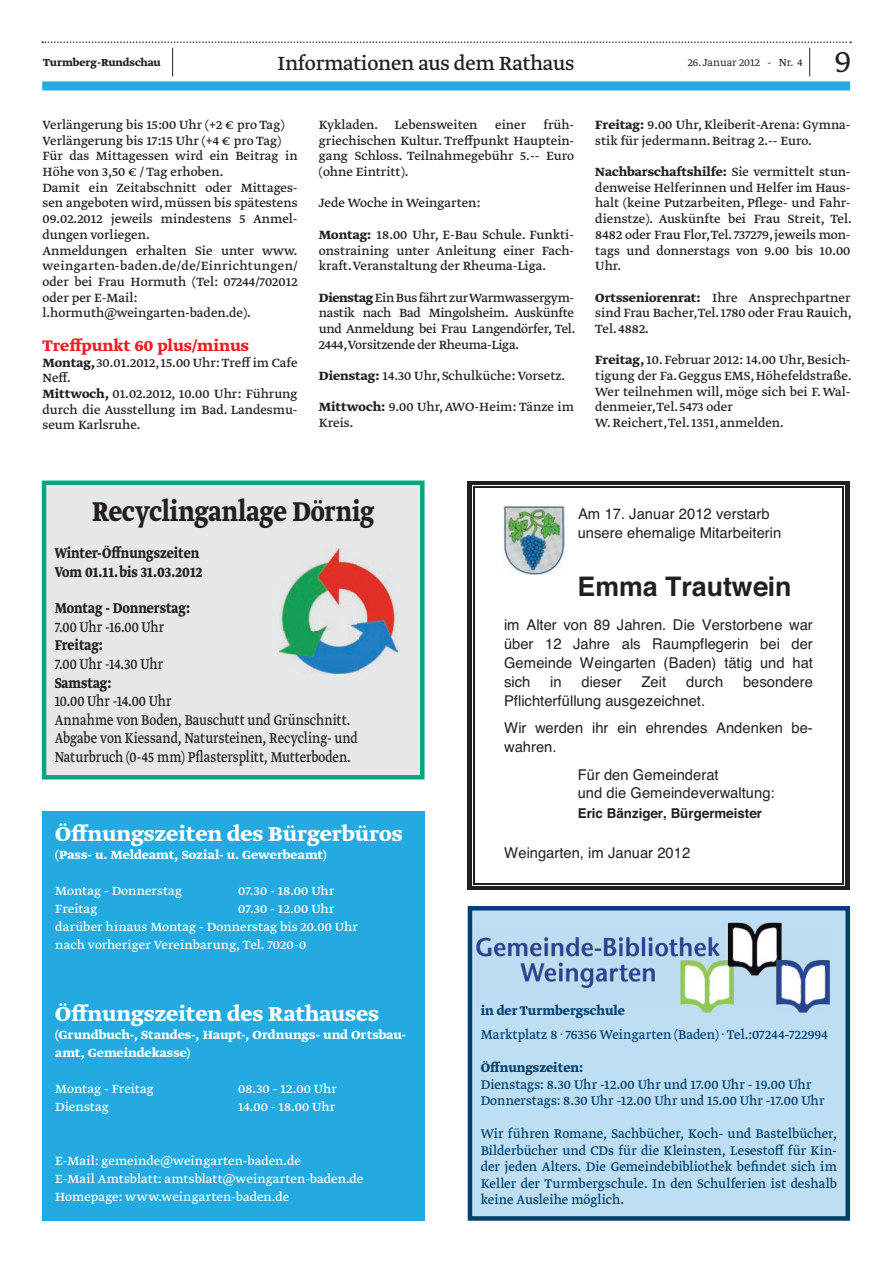
<style>
.page{position:relative;width:893px;height:1263px;background:#fff}
.page>*{position:absolute;margin:0;border:0;box-sizing:border-box;transform-origin:0 0}
.t1{font:300 36px "Greta Text Std";color:#231f20}
.t2{font:700 32.1px "Greta Text Std";letter-spacing:-.005em;color:#231f20;scale:.83 1}
.t3{font:700 27px "Helvetica";color:#231f20}
.t4{font:700 23.85px "Greta Text Std";color:#fff}
.t5{font:22.5px "Greta Text Std";letter-spacing:-.015em;color:#231f20}
.t6{font:700 18px "Greta Text Std";color:#ee1d23}
.t7{font:16.8px/18.6px "Greta Text Std";color:#231f20;scale:.83 1}
.t8{font:700 16.8px/18.6px "Greta Text Std";color:#231f20;scale:.83 1}
.t9{font:14.85px/16.5px "Greta Text Std";letter-spacing:.005em;color:#004071;scale:.95 1}
.t10{font:14.85px/18.9px "Helvetica";color:#231f20}
.t11{font:700 14.85px "Greta Text Std";color:#004071;scale:.95 1}
.t12{font:14.1px/15.8px "Greta Text Std";color:#231f20}
.t13{font:13.95px/18px "Greta Text Std";color:#fff}
.t14{font:700 13.95px/18px "Greta Text Std";color:#fff}
.t15{font:700 13.5px "Helvetica";color:#231f20}
.t16{font:700 12px "Greta Text Std";color:#231f20}
.t17{font:300 12px "Greta Text Std";color:#231f20}
.s1{font-weight:700}
</style>
<div class="page">
<div style="left:42px;top:81px;width:808px;height:9px;background:#24aae1"></div>
<svg style="left:42px;top:41px;width:809px;height:35px"></svg>
<div style="left:470px;top:908px;width:378px;height:310px;background:#bedef3"></div>
<div style="left:468px;top:906px;width:382px;height:315px;border:5px solid #004071"></div>
<img style="left:476px;top:922px;width:354px;height:90px">
<img style="left:481px;top:1004px;width:144px;height:8px">
<div style="left:44px;top:483px;width:378px;height:294px;background:#e6e7e9"></div>
<div style="left:42px;top:480px;width:383px;height:299px;border:4px solid #00a77e"></div>
<img style="left:279px;top:549px;width:118px;height:124px">
<div style="left:43px;top:811px;width:382px;height:409px;background:#24aae1"></div>
<img style="left:504px;top:505px;width:60px;height:70px">
<svg style="left:468px;top:481px;width:6px;height:7px"></svg>
<hr style="left:474px;top:481px;width:369px;height:4px;background:#231f20">
<hr style="left:474px;top:486px;width:369px;height:2px;background:#231f20">
<svg style="left:843px;top:481px;width:6px;height:7px"></svg>
<hr style="left:468px;top:488px;width:4px;height:395px;background:#231f20">
<hr style="left:473px;top:488px;width:1px;height:395px;background:#231f20">
<hr style="left:845px;top:488px;width:4px;height:395px;background:#231f20">
<hr style="left:843px;top:488px;width:1px;height:395px;background:#231f20">
<svg style="left:468px;top:883px;width:6px;height:7px"></svg>
<div style="left:474px;top:885px;width:369px;height:5px;background:#231f20"></div>
<hr style="left:474px;top:883px;width:369px;height:1px;background:#231f20">
<svg style="left:843px;top:883px;width:6px;height:7px"></svg>
<p class="t16" style="left:43px;top:58px;width:119px">Turmberg-Rundschau</p>
<p class="t1" style="left:834px;top:39px;width:18px">9</p>
<p class="t5" style="left:277px;top:54px;width:299px">Informationen aus dem Rathaus</p>
<p class="t17" style="left:688px;top:55px;width:116px">26. Januar 2012 - Nr. 4</p>
<p class="t12" style="left:43px;top:118px;width:257px">Verlängerung bis 15:00 Uhr (+2 € pro Tag)<br>Verlängerung bis 17:15 Uhr (+4 € pro Tag)<br>Fü r das Mittagessen wird ein Beitrag in Höhe von 3,50 € / Tag erhoben.<br>Damit ein Zeitabschnitt oder Mittages&shy;sen angeboten wird, mü ssen bis spätestens 09.02.2012 jeweils mindestens 5 Anmel&shy;dungen vorliegen.<br>Anmeldungen erhalten Sie unter www. weingarten-baden.de/de/Einrichtungen/ oder bei Frau Hormuth (Tel: 07244/702012 oder per E-Mail: l.hormuth@weingarten-baden.de).</p>
<p class="t6" style="left:43px;top:338px;width:208px">Treffpunkt 60 plus/minus</p>
<p class="t12" style="left:43px;top:355px;width:257px"><span class="s1">Montag,</span> 30.01.2012, 15.00 Uhr: Treff im Cafe<br>Neff.<br><span class="s1">Mittwoch,</span> 01.02.2012, 10.00 Uhr: Fü hrung durch die Ausstellung im Bad. Landesmu&shy;seum Karlsruhe.</p>
<p class="t12" style="left:319px;top:118px;width:257px;text-align:justify">Kykladen. Lebensweiten einer frü h&shy;griechischen Kultur. Treffpunkt Hauptein&shy;gang Schloss. Teilnahmegebü hr 5.-- Euro (ohne Eintritt).</p>
<p class="t12" style="left:319px;top:196px;width:163px">Jede Woche in Weingarten:</p>
<p class="t12" style="left:319px;top:227px;width:257px;text-align:justify"><span class="s1">Montag:</span> 18.00 Uhr, E-Bau Schule. Funkti&shy;onstraining unter Anleitung einer Fach&shy;kraft. Veranstaltung der Rheuma-Liga.</p>
<p class="t12" style="left:319px;top:290px;width:258px;text-align:justify"><span class="s1">Dienstag</span> Ein Bus fährt zur Warmwassergym&shy;nastik nach Bad Mingolsheim. Auskü nfte und Anmeldung bei Frau Langendörfer, Tel.<br>2444,Vorsitzende der Rheuma-Liga.</p>
<p class="t12" style="left:319px;top:368px;width:248px"><span class="s1">Dienstag:</span> 14.30 Uhr, Schulkü che: Vorsetz.</p>
<p class="t12" style="left:319px;top:400px;width:257px"><span class="s1">Mittwoch:</span> 9.00 Uhr, AWO-Heim: Tänze im<br>Kreis.</p>
<p class="t12" style="left:595px;top:118px;width:257px"><span class="s1">Freitag:</span> 9.00 Uhr, Kleiberit-Arena: Gymna&shy;stik fü r jedermann. Beitrag 2.-- Euro.</p>
<p class="t12" style="left:595px;top:165px;width:258px;text-align:justify"><span class="s1">Nachbarschaftshilfe:</span> Sie vermittelt stun&shy;denweise Helferinnen und Helfer im Haus&shy;halt (keine Putzarbeiten, Pflege- und Fahr&shy;dienstze). Auskü nfte bei Frau Streit, Tel.<br>8482 oder Frau Flor,Tel. 737279, jeweils mon&shy;tags und donnerstags von 9.00 bis 10.00<br>Uhr.</p>
<p class="t12" style="left:595px;top:290px;width:258px;text-align:justify"><span class="s1">Ortsseniorenrat:</span> Ihre Ansprechpartner sind Frau Bacher,Tel. 1780 oder Frau Rauich, Tel. 4882.</p>
<p class="t12" style="left:595px;top:353px;width:258px"><span class="s1">Freitag,</span> 10. Februar 2012: 14.00 Uhr, Besich&shy;tigung der Fa. Geggus EMS, Höhefeldstraße.<br>Wer teilnehmen will, möge sich bei F. Wal&shy;denmeier, Tel. 5473 oder<br>W. Reichert, Tel. 1351, anmelden.</p>
<p class="t2" style="left:92px;top:498px;width:342px">Recyclinganlage Dörnig</p>
<p class="t8" style="left:55px;top:544px;width:180px">Winter-Öffnungszeiten<br>Vom 01.11. bis 31.03.2012</p>
<p class="t7" style="left:55px;top:599px;width:367px"><span class="s1">Montag - Donnerstag:<br></span>7.00 Uhr -16.00 Uhr<br><span class="s1">Freitag:<br></span>7.00 Uhr -14.30 Uhr<br><span class="s1">Samstag:<br></span>10.00 Uhr -14.00 Uhr<br>Annahme von Boden, Bauschutt und Grünschnitt.<br>Abgabe von Kiessand, Natursteinen, Recycling- und<br>Naturbruch (0-45 mm) Pflastersplitt, Mutterboden.</p>
<p class="t4" style="left:55px;top:824px;width:349px">Öffnungszeiten des Bürgerbüros</p>
<p class="t14" style="left:55px;top:846px;width:273px">(Pass- u. Meldeamt, Sozial- u. Gewerbeamt)</p>
<p class="t13" style="left:55px;top:882px;width:128px">Montag - Donnerstag</p>
<p class="t13" style="left:238px;top:882px;width:98px">07.30 - 18.00 Uhr</p>
<p class="t13" style="left:55px;top:900px;width:44px">Freitag</p>
<p class="t13" style="left:55px;top:900px;width:304px;text-indent:183px">07.30 - 12.00 Uhr darüber hinaus Montag - Donnerstag bis 20.00 Uhr nach vorheriger Vereinbarung, Tel. 7020-0</p>
<p class="t4" style="left:55px;top:1004px;width:325px">Öffnungszeiten des Rathauses</p>
<p class="t14" style="left:55px;top:1026px;width:353px">(Grundbuch-, Standes-, Haupt-, Ordnungs- und Ortsbau&shy;amt, Gemeindekasse)</p>
<p class="t13" style="left:55px;top:1080px;width:100px">Montag - Freitag</p>
<p class="t13" style="left:238px;top:1080px;width:100px">08.30 - 12.00 Uhr</p>
<p class="t13" style="left:55px;top:1098px;width:55px">Dienstag</p>
<p class="t13" style="left:238px;top:1098px;width:99px">14.00 - 18.00 Uhr</p>
<p class="t13" style="left:55px;top:1152px;width:310px">E-Mail: gemeinde@weingarten-baden.de<br>E-Mail Amtsblatt: amtsblatt@weingarten-baden.de<br>Homepage: www.weingarten-baden.de</p>
<p class="t10" style="left:578px;top:506px;width:205px">Am 17. Januar 2012 verstarb unsere ehemalige Mitarbeiterin</p>
<p class="t3" style="left:578px;top:577px;width:215px">Emma Trautwein</p>
<p class="t10" style="left:504px;top:617px;width:310px;text-align:justify">im Alter von 89 Jahren. Die Verstorbene war über 12 Jahre als Raumpflegerin bei der Gemeinde Weingarten (Baden) tätig und hat sich</p>
<p class="t10" style="left:550px;top:673px;width:13px">in</p>
<p class="t10" style="left:581px;top:673px;width:42px">dieser</p>
<p class="t10" style="left:641px;top:673px;width:26px">Zeit</p>
<p class="t10" style="left:686px;top:673px;width:39px">durch</p>
<p class="t10" style="left:743px;top:673px;width:71px">besondere</p>
<p class="t10" style="left:504px;top:688px;width:310px;line-height:27.8px">Pflichterfüllung ausgezeichnet.<br>Wir werden ihr ein ehrendes Andenken be-</p>
<p class="t10" style="left:504px;top:739px;width:54px">wahren.</p>
<p class="t10" style="left:578px;top:768px;width:198px;line-height:17.2px">Für den Gemeinderat<br>und die Gemeindeverwaltung:</p>
<p class="t15" style="left:578px;top:808px;width:186px">Eric Bänziger, Bürgermeister</p>
<p class="t10" style="left:504px;top:845px;width:188px">Weingarten, im Januar 2012</p>
<p class="t11" style="left:481px;top:1004px;width:153px">in der Turmbergschule</p>
<p class="t9" style="left:481px;top:1027px;width:367px">Marktplatz 8 · 76356 Weingarten (Baden) · Tel.:07244-722994</p>
<p class="t9" style="left:481px;top:1060px;width:363px"><span class="s1">Öffnungszeiten:<br></span>Dienstags: 8.30 Uhr -12.00 Uhr und 17.00 Uhr - 19.00 Uhr<br>Donnerstags: 8.30 Uhr -12.00 Uhr und 15.00 Uhr -17.00 Uhr</p>
<p class="t9" style="left:481px;top:1126px;width:376px;text-align:justify">Wir führen Romane, Sachbücher, Koch- und Bastelbücher, Bilderbücher und CDs für die Kleinsten, Lesestoff für Kin&shy;der jeden Alters. Die Gemeindebibliothek befindet sich im Keller der Turmbergschule. In den Schulferien ist deshalb keine Ausleihe möglich.</p>
</div>
